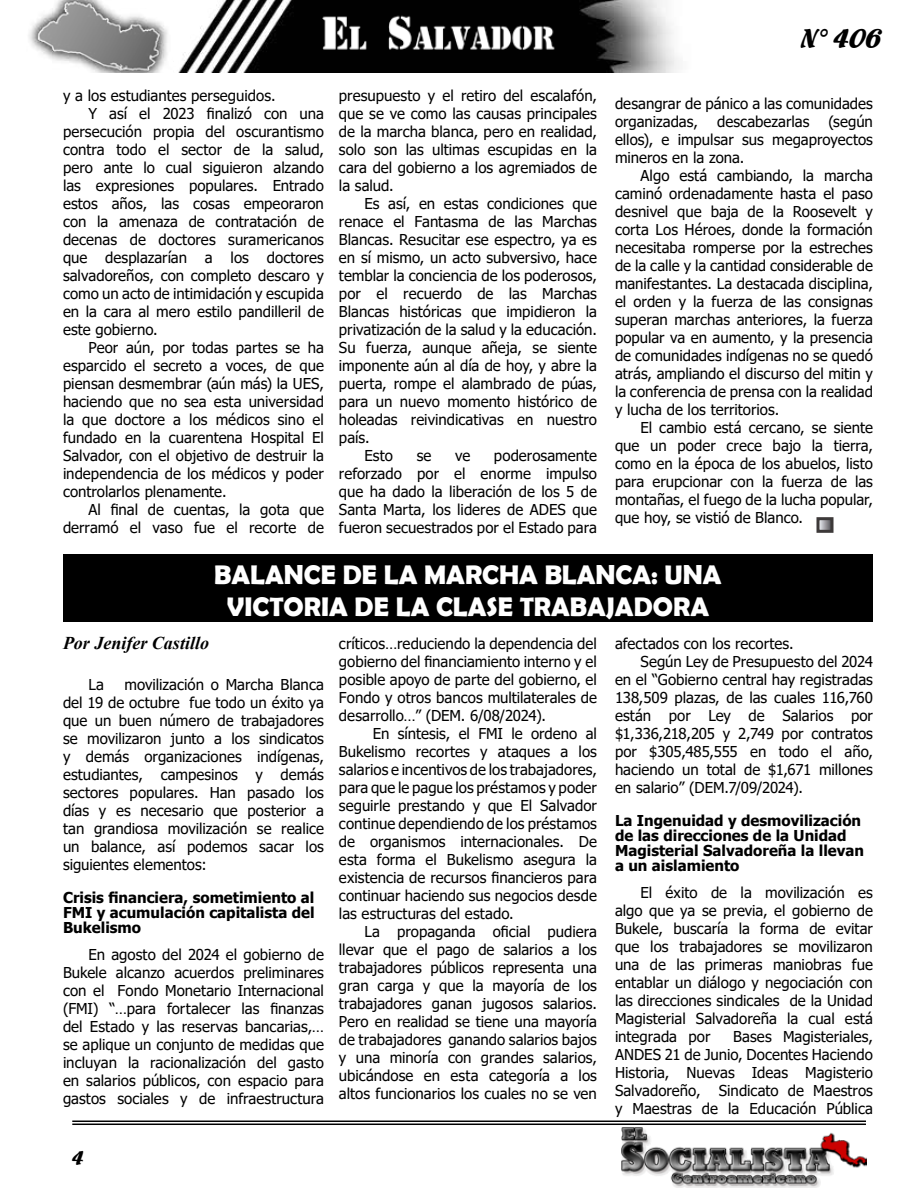
<style>
.page{position:relative;width:918px;height:1188px;background:#fff}
.page>*{position:absolute;margin:0;border:0;box-sizing:border-box;transform-origin:0 0}
.t1{font:28.5px "Flamenco D";color:#000}
.t2{font:700 27px/32.4px "Berlin Sans FB Demi";color:#fff;text-align:center}
.t3{font:21px "Flamenco D";color:#000}
.t4{font:italic 700 18px "Times New Roman";color:#000}
.t5{font:15px/18px "Tahoma";color:#000;text-align:justify}
.t6{font:700 15px/15px "Tahoma";color:#000;text-align:justify}
</style>
<div class="page">
<hr style="left:72px;top:1121px;width:794px;height:1px;background:#000">
<hr style="left:72px;top:1124px;width:794px;height:1px;background:#000">
<img style="left:621px;top:1127px;width:245px;height:61px">
<img style="left:28px;top:0;width:651px;height:72px">
<div style="left:63px;top:554px;width:810px;height:67px;background:#000"></div>
<svg style="left:820px;top:521px;width:10px;height:8px"></svg>
<div style="left:816px;top:517px;width:18px;height:16px;border:3px solid #3d3939"></div>
<p class="t5" style="left:63px;top:88px;width:214px">y a los estudiantes perseguidos.</p>
<p class="t5" style="left:88px;top:106px;width:237px">Y así el 2023 finalizó con una</p>
<p class="t5" style="left:63px;top:124px;width:262px">persecución propia del oscurantismo</p>
<p class="t5" style="left:63px;top:142px;width:262px">contra todo el sector de la salud,</p>
<p class="t5" style="left:63px;top:160px;width:262px">pero ante lo cual siguieron alzando</p>
<p class="t5" style="left:63px;top:178px;width:262px">las expresiones populares. Entrado</p>
<p class="t5" style="left:63px;top:196px;width:263px">estos años, las cosas empeoraron</p>
<p class="t5" style="left:63px;top:214px;width:263px">con la amenaza de contratación de</p>
<p class="t5" style="left:63px;top:232px;width:262px">decenas de doctores suramericanos</p>
<p class="t5" style="left:63px;top:250px;width:262px">que desplazarían a los doctores</p>
<p class="t5" style="left:63px;top:268px;width:263px">salvadoreños, con completo descaro y</p>
<p class="t5" style="left:63px;top:286px;width:263px">como un acto de intimidación y escupida</p>
<p class="t5" style="left:63px;top:304px;width:263px">en la cara al mero estilo pandilleril de</p>
<p class="t5" style="left:63px;top:322px;width:96px">este gobierno.</p>
<p class="t5" style="left:88px;top:340px;width:237px">Peor aún, por todas partes se ha</p>
<p class="t5" style="left:63px;top:358px;width:262px">esparcido el secreto a voces, de que</p>
<p class="t5" style="left:63px;top:376px;width:263px">piensan desmembrar (aún más) la UES,</p>
<p class="t5" style="left:63px;top:394px;width:263px">haciendo que no sea esta universidad</p>
<p class="t5" style="left:63px;top:412px;width:263px">la que doctore a los médicos sino el</p>
<p class="t5" style="left:63px;top:430px;width:263px">fundado en la cuarentena Hospital El</p>
<p class="t5" style="left:63px;top:448px;width:263px">Salvador, con el objetivo de destruir la</p>
<p class="t5" style="left:63px;top:466px;width:263px">independencia de los médicos y poder</p>
<p class="t5" style="left:63px;top:484px;width:165px">controlarlos plenamente.</p>
<p class="t5" style="left:88px;top:502px;width:237px">Al final de cuentas, la gota que</p>
<p class="t5" style="left:63px;top:520px;width:262px">derramó el vaso fue el recorte de</p>
<p class="t5" style="left:339px;top:88px;width:260px">presupuesto y el retiro del escalafón, que se ve como las causas principales de la marcha blanca, pero en realidad, solo son las ultimas escupidas en la cara del gobierno a los agremiados de la salud.</p>
<p class="t5" style="left:364px;top:196px;width:234px">Es así, en estas condiciones que</p>
<p class="t5" style="left:339px;top:214px;width:259px">renace el Fantasma de las Marchas</p>
<p class="t5" style="left:339px;top:232px;width:259px">Blancas. Resucitar ese espectro, ya es</p>
<p class="t5" style="left:339px;top:250px;width:260px">en sí mismo, un acto subversivo, hace</p>
<p class="t5" style="left:339px;top:268px;width:259px">temblar la conciencia de los poderosos,</p>
<p class="t5" style="left:339px;top:286px;width:259px">por el recuerdo de las Marchas</p>
<p class="t5" style="left:339px;top:304px;width:259px">Blancas históricas que impidieron la</p>
<p class="t5" style="left:339px;top:322px;width:259px">privatización de la salud y la educación.</p>
<p class="t5" style="left:339px;top:340px;width:259px">Su fuerza, aunque añeja, se siente</p>
<p class="t5" style="left:339px;top:358px;width:260px">imponente aún al día de hoy, y abre la</p>
<p class="t5" style="left:339px;top:376px;width:259px">puerta, rompe el alambrado de púas,</p>
<p class="t5" style="left:339px;top:394px;width:260px">para un nuevo momento histórico de</p>
<p class="t5" style="left:339px;top:412px;width:260px">holeadas reivindicativas en nuestro</p>
<p class="t5" style="left:339px;top:430px;width:32px">país.</p>
<p class="t5" style="left:364px;top:448px;width:30px">Esto</p>
<p class="t5" style="left:417px;top:448px;width:16px">se</p>
<p class="t5" style="left:455px;top:448px;width:17px">ve</p>
<p class="t5" style="left:339px;top:448px;width:260px;text-indent:155px">poderosamente reforzado por el enorme impulso que ha dado la liberación de los 5 de Santa Marta, los lideres de ADES que fueron secuestrados por el Estado para</p>
<h1 class="t1" style="left:802px;top:21px;width:81px">N° 406</h1>
<p class="t5" style="left:615px;top:95px;width:259px">desangrar de pánico a las comunidades organizadas,</p>
<p class="t5" style="left:615px;top:113px;width:260px;text-indent:214px">(según ellos), e impulsar sus megaproyectos mineros en la zona.</p>
<p class="t5" style="left:615px;top:167px;width:260px;text-indent:26px">Algo está cambiando, la marcha caminó ordenadamente hasta el paso desnivel que baja de la Roosevelt y corta Los Héroes, donde la formación necesitaba romperse por la estreches de la calle y la cantidad considerable de manifestantes. La destacada disciplina, el orden y la fuerza de las consignas superan marchas anteriores, la fuerza popular va en aumento, y la presencia de comunidades indígenas no se quedó atrás, ampliando el discurso del mitin y la conferencia de prensa con la realidad y lucha de los territorios.</p>
<p class="t5" style="left:615px;top:419px;width:259px;text-indent:26px">El cambio está cercano, se siente que un poder crece bajo la tierra, como en la época de los abuelos, listo para erupcionar con la fuerza de las montañas, el fuego de la lucha popular, que hoy, se vistió de Blanco.</p>
<p class="t5" style="left:717px;top:113px;width:94px">descabezarlas</p>
<h2 class="t2" style="left:214px;top:558px;width:509px">BALANCE DE LA MARCHA BLANCA: UNA<br>VICTORIA DE LA CLASE TRABAJADORA</h2>
<p class="t4" style="left:63px;top:631px;width:148px">Por Jenifer Castillo</p>
<p class="t5" style="left:88px;top:676px;width:17px">La</p>
<p class="t5" style="left:63px;top:676px;width:263px;text-indent:62px">movilización o Marcha Blanca del 19 de octubre fue todo un éxito ya que un buen número de trabajadores se movilizaron junto a los sindicatos y demás organizaciones indígenas, estudiantes, campesinos y demás sectores populares. Han pasado los días y es necesario que posterior a tan grandiosa movilización se realice un balance, así podemos sacar los siguientes elementos:</p>
<p class="t6" style="left:63px;top:891px;width:253px">Crisis financiera, sometimiento al FMI y acumulación capitalista del Bukelismo</p>
<p class="t5" style="left:63px;top:946px;width:263px;text-indent:26px">En agosto del 2024 el gobierno de Bukele alcanzo acuerdos preliminares con el Fondo Monetario Internacional (FMI) “…para fortalecer las finanzas del Estado y las reservas bancarias,… se aplique un conjunto de medidas que incluyan la racionalización del gasto en salarios públicos, con espacio para gastos sociales y de infraestructura</p>
<p class="t5" style="left:339px;top:635px;width:260px">críticos…reduciendo la dependencia del gobierno del financiamiento interno y el posible apoyo de parte del gobierno, el Fondo y otros bancos multilaterales de desarrollo…” (DEM. 6/08/2024).</p>
<p class="t5" style="left:339px;top:725px;width:260px;text-indent:34px">En síntesis, el FMI le ordeno al Bukelismo recortes y ataques a los salarios e incentivos de los trabajadores, para que le pague los préstamos y poder seguirle prestando y que El Salvador continue dependiendo de los préstamos de organismos internacionales. De esta forma el Bukelismo asegura la existencia de recursos financieros para continuar haciendo sus negocios desde las estructuras del estado.</p>
<p class="t5" style="left:339px;top:923px;width:260px;text-indent:26px">La propaganda oficial pudiera llevar que el pago de salarios a los trabajadores públicos representa una gran carga y que la mayoría de los trabajadores ganan jugosos salarios.<br>Pero en realidad se tiene una mayoría de trabajadores ganando salarios bajos y una minoría con grandes salarios, ubicándose en esta categoría a los altos funcionarios los cuales no se ven</p>
<h3 class="t3" style="left:72px;top:1146px;width:13px">4</h3>
<p class="t5" style="left:615px;top:635px;width:180px">afectados con los recortes.</p>
<p class="t5" style="left:640px;top:653px;width:234px">Según Ley de Presupuesto del 2024</p>
<p class="t5" style="left:615px;top:671px;width:260px">en el “Gobierno central hay registradas</p>
<p class="t5" style="left:615px;top:689px;width:260px">138,509 plazas, de las cuales 116,760</p>
<p class="t5" style="left:615px;top:707px;width:259px">están por Ley de Salarios por</p>
<p class="t5" style="left:615px;top:725px;width:259px">$1,336,218,205 y 2,749 por contratos</p>
<p class="t5" style="left:615px;top:743px;width:260px">por $305,485,555 en todo el año,</p>
<p class="t5" style="left:615px;top:761px;width:259px">haciendo un total de $1,671 millones</p>
<p class="t5" style="left:615px;top:779px;width:190px">en salario” (DEM.7/09/2024).</p>
<p class="t6" style="left:615px;top:813px;width:251px;text-align:left">La Ingenuidad y desmovilización de las direcciones de la Unidad<br>Magisterial Salvadoreña la llevan a un aislamiento</p>
<p class="t5" style="left:615px;top:884px;width:260px;text-indent:26px">El éxito de la movilización es algo que ya se previa, el gobierno de Bukele, buscaría la forma de evitar que los trabajadores se movilizaron una de las primeras maniobras fue entablar un diálogo y negociación con las direcciones sindicales de la Unidad Magisterial Salvadoreña la cual está integrada por</p>
<p class="t5" style="left:615px;top:1028px;width:260px;text-indent:118px">Bases Magisteriales, ANDES 21 de Junio, Docentes Haciendo Historia, Nuevas Ideas Magisterio Salvadoreño, Sindicato de Maestros y Maestras de la Educación Pública</p>
</div>
